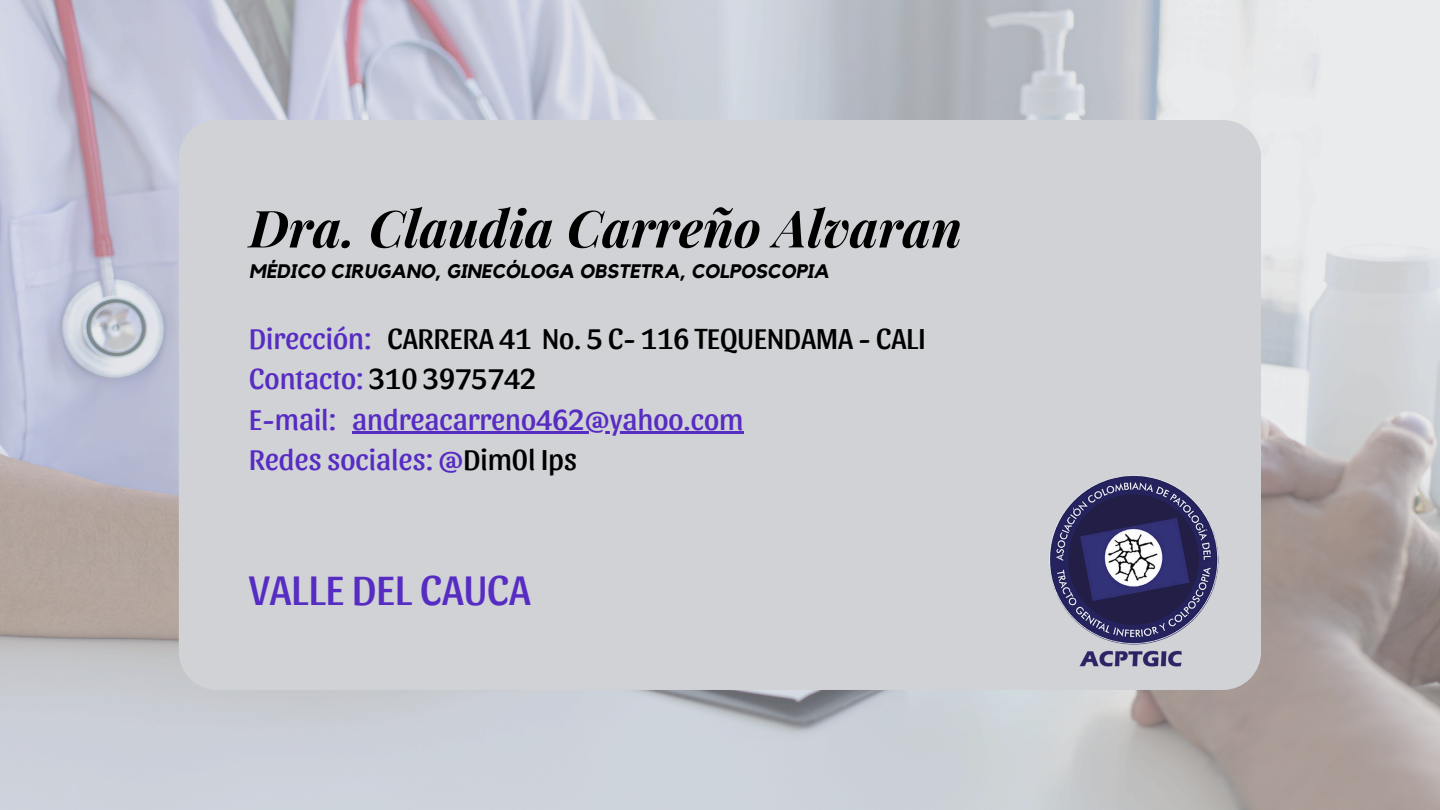
<style>
.page{position:relative;width:1440px;height:810px;background:#fff}
.page>*{position:absolute;margin:0;border:0;box-sizing:border-box;transform-origin:0 0}
.t1{font:italic 700 51.3px "Playfair Display";color:#000}
.t2{font:43px "Sansita";color:#572cc2}
.t3{font:30px/40.5px "Sansita";color:#000}
.t4{font:30px/40.5px "Sansita";color:#572cc2}
.t5{font:italic 700 19.5px "Kollektif";color:#000}
.s1{color:#572cc2}
.s2{color:#000}
</style>
<div class="page">
<img style="left:0;top:0;width:1440px;height:810px">
<div style="left:179px;top:120px;width:1082px;height:570px;background:#d0d2d6"></div>
<img style="left:1039px;top:467px;width:192px;height:203px">
<hr style="left:352px;top:431px;width:392px;height:3px;background:#572cc2">
<h1 class="t1" style="left:249px;top:192px;width:714px">Dra. Claudia Carreño Alvaran</h1>
<p class="t5" style="left:249px;top:262px;width:582px">MÉDICO CIRUGANO, GINECÓLOGA OBSTETRA, COLPOSCOPIA</p>
<h3 class="t3" style="left:249px;top:316px;width:678px"><span class="s1">Dirección:</span> CARRERA 41 No. 5 C- 116 TEQUENDAMA - CALI<br><span class="s1">Contacto:</span> 310 3975742<br><span class="s1">E-mail:</span></h3>
<h2 class="t4" style="left:249px;top:397px;width:496px;text-indent:103px">andreacarreno462@yahoo.com<br>Redes sociales: @<span class="s2">Dim0l Ips</span></h2>
<h2 class="t2" style="left:249px;top:561px;width:283px">VALLE DEL CAUCA</h2>
</div>
